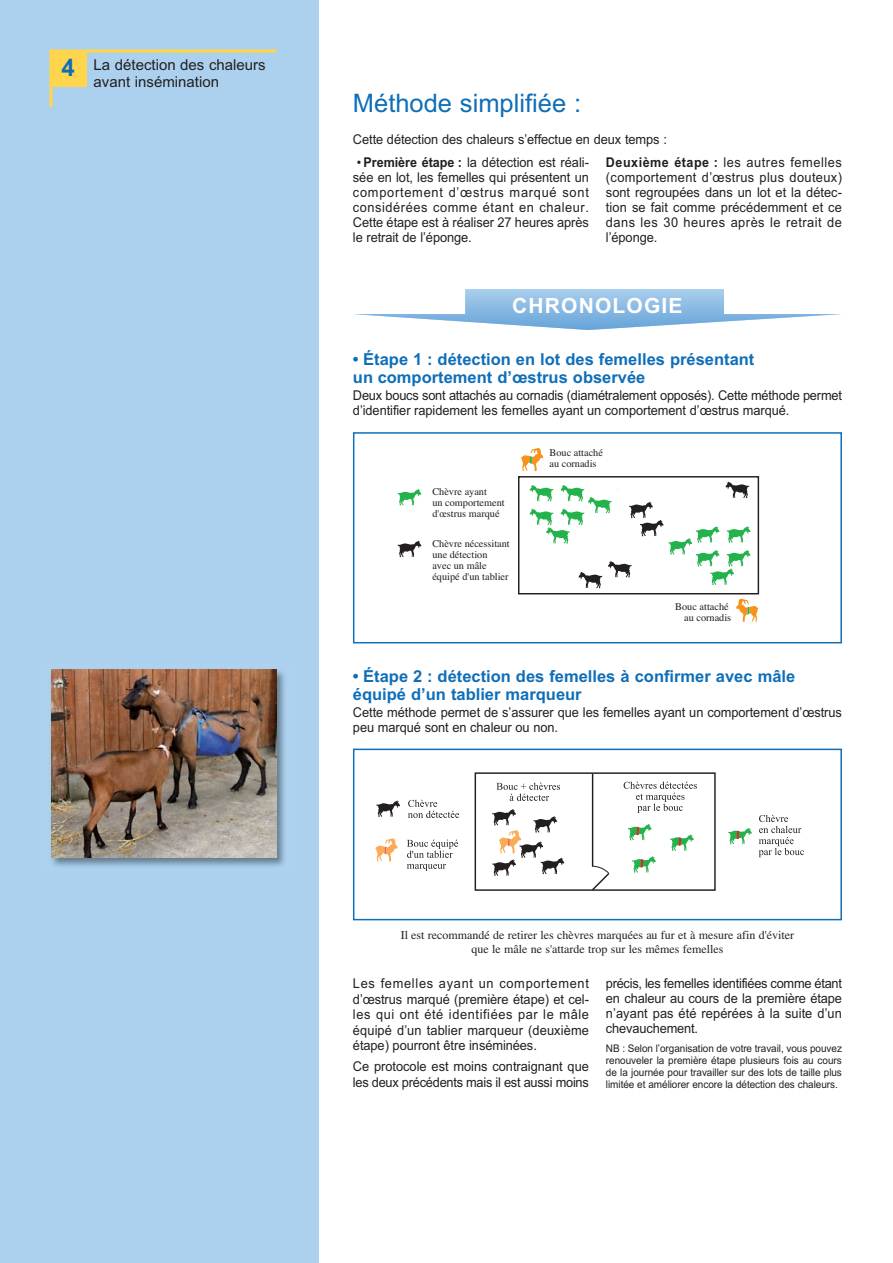
<style>
.page{position:relative;width:893px;height:1263px;background:#fff}
.page>*{position:absolute;margin:0;border:0;box-sizing:border-box;transform-origin:0 0}
.t1{font:25.5px "Arial";color:#0f6eb8}
.t2{font:700 21px "Arial";letter-spacing:.055em;color:#fff}
.t3{font:700 16.5px/18px "Arial";color:#0f6eb8}
.t4{font:15px/16.5px "Arial";color:#231f20}
.t5{font:13.5px/15px "Arial";letter-spacing:-.005em;color:#231f20;text-align:justify;scale:.95 1}
.t6{font:12px/13.5px "Times";color:#231f20;text-align:center}
.t7{font:10.5px/12px "Arial";letter-spacing:-.005em;color:#231f20;text-align:justify;scale:.95 1}
.t8{font:10.35px/10.9px "Times";color:#231f20}
.s1{font-weight:700;font-size:24px;color:#0f6eb8}
.s2{font-weight:700}
</style>
<div class="page">
<div style="left:0;top:0;width:319px;height:1263px;background:#acd1ee"></div>
<svg style="left:49px;top:49px;width:228px;height:58px"></svg>
<div style="left:53px;top:53px;width:34px;height:34px;background:#fed54d"></div>
<svg style="left:398px;top:489px;width:23px;height:16px"></svg>
<svg style="left:398px;top:541px;width:23px;height:16px"></svg>
<svg style="left:518px;top:448px;width:241px;height:174px"></svg>
<div style="left:353px;top:432px;width:489px;height:211px;border:2px solid #0f6eb8"></div>
<svg style="left:376px;top:800px;width:24px;height:17px"></svg>
<svg style="left:408px;top:800px;width:51px;height:18px"></svg>
<svg style="left:759px;top:815px;width:45px;height:42px"></svg>
<svg style="left:407px;top:839px;width:51px;height:19px"></svg>
<svg style="left:407px;top:864px;width:39px;height:7px"></svg>
<svg style="left:375px;top:838px;width:23px;height:24px"></svg>
<svg style="left:728px;top:828px;width:24px;height:17px"></svg>
<svg style="left:474px;top:772px;width:242px;height:119px"></svg>
<div style="left:353px;top:749px;width:489px;height:171px;border:2px solid #0f6eb8"></div>
<img style="left:51px;top:669px;width:234px;height:197px">
<img style="left:51px;top:670px;width:225px;height:187px">
<svg style="left:354px;top:289px;width:487px;height:41px"></svg>
<p class="t4" style="left:94px;top:57px;width:174px;text-indent:-32px"><span class="s1">4</span> La détection des chaleurs avant insémination</p>
<h1 class="t1" style="left:353px;top:88px;width:230px">Méthode simplifiée :</h1>
<p class="t5" style="left:353px;top:132px;width:332px">Cette détection des chaleurs s’effectue en deux temps :</p>
<p class="t5" style="left:353px;top:155px;width:250px">• <span class="s2">Première étape :</span> la détection est réali&shy;sée en lot, les femelles qui présentent un comportement d’œstrus marqué sont considérées comme étant en chaleur.<br>Cette étape est à réaliser 27 heures après le retrait de l’éponge.</p>
<p class="t5" style="left:606px;top:155px;width:250px"><span class="s2">Deuxième étape :</span> les autres femelles (comportement d’œstrus plus douteux) sont regroupées dans un lot et la détec&shy;tion se fait comme précédemment et ce dans les 30 heures après le retrait de l’éponge.</p>
<h2 class="t2" style="left:512px;top:293px;width:172px">CHRONOLOGIE</h2>
<p class="t3" style="left:353px;top:350px;width:403px">• Étape 1 : détection en lot des femelles présentant un comportement d’œstrus observée</p>
<p class="t5" style="left:353px;top:388px;width:516px">Deux boucs sont attachés au cornadis (diamétralement opposés). Cette méthode permet d’identifier rapidement les femelles ayant un comportement d’œstrus marqué.</p>
<p class="t8" style="left:432px;top:485px;width:74px">Chèvre ayant<br>un comportement d'œstrus marqué</p>
<p class="t8" style="left:432px;top:537px;width:79px">Chèvre nécessitant une détection<br>avec un mâle équipé d'un tablier</p>
<p class="t8" style="left:549px;top:446px;width:55px">Bouc attaché au cornadis</p>
<p class="t8" style="left:675px;top:600px;width:57px;text-align:right">Bouc attaché au cornadis</p>
<p class="t3" style="left:353px;top:667px;width:444px">• Étape 2 : détection des femelles à confirmer avec mâle équipé d’un tablier marqueur</p>
<p class="t5" style="left:353px;top:705px;width:516px">Cette méthode permet de s’assurer que les femelles ayant un comportement d’œstrus peu marqué sont en chaleur ou non.</p>
<p class="t6" style="left:401px;top:928px;width:395px">Il est recommandé de retirer les chèvres marquées au fur et à mesure afin d'éviter que le mâle ne s'attarde trop sur les mêmes femelles</p>
<p class="t5" style="left:353px;top:975px;width:250px;line-height:15.6px">Les femelles ayant un comportement d’œstrus marqué (première étape) et cel&shy;les qui ont été identifiées par le mâle équipé d’un tablier marqueur (deuxième étape) pourront être inséminées.</p>
<p class="t5" style="left:353px;top:1059px;width:250px;line-height:15.6px">Ce protocole est moins contraignant que les deux précédents mais il est aussi moins</p>
<p class="t5" style="left:606px;top:976px;width:250px">précis, les femelles identifiées comme étant en chaleur au cours de la première étape n’ayant pas été repérées à la suite d’un chevauchement.</p>
<p class="t7" style="left:606px;top:1042px;width:250px">NB : Selon l’organisation de votre travail, vous pouvez renouveler la première étape plusieurs fois au cours de la journée pour travailler sur des lots de taille plus limitée et améliorer encore la détection des chaleurs.</p>
</div>
